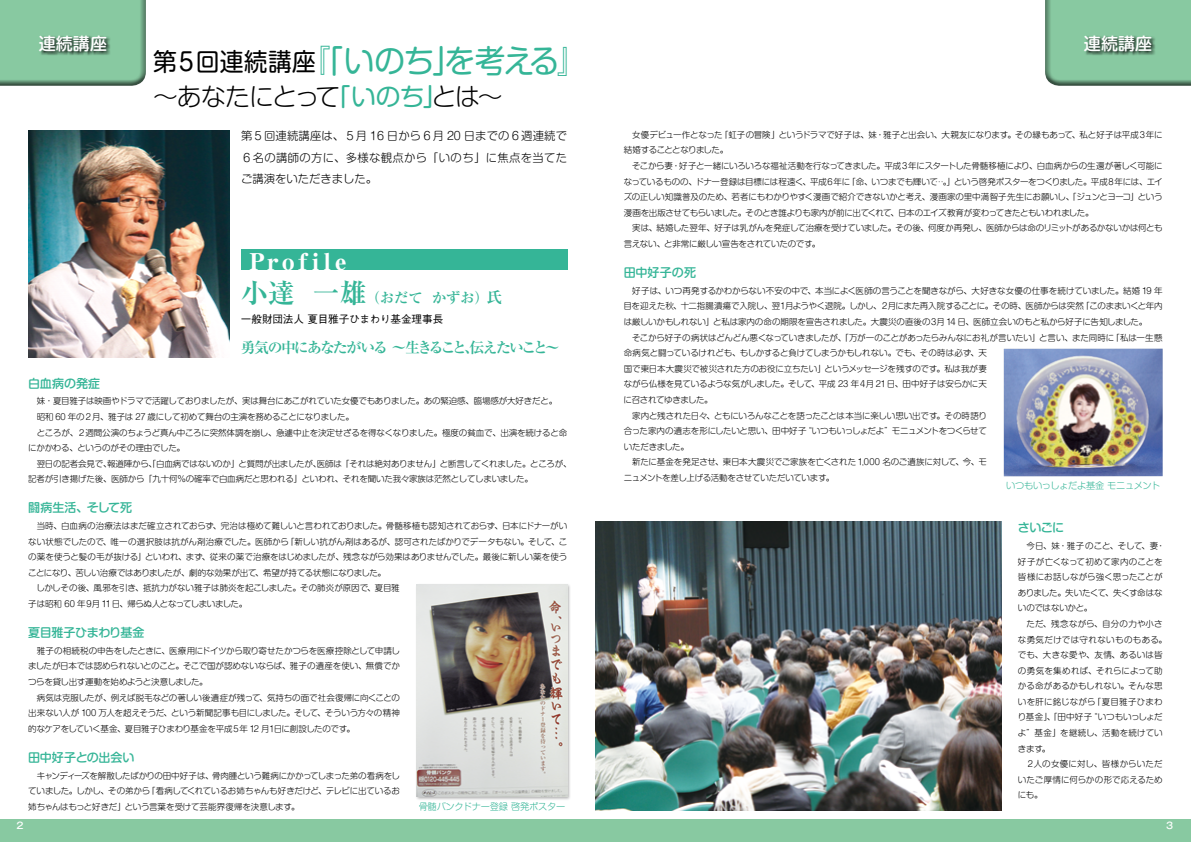
<style>
.page{position:relative;width:1191px;height:842px;background:#fff}
.page>*{position:absolute;margin:0;border:0;box-sizing:border-box;transform-origin:0 0}
.t1{font:31.9px "Shin M Go Pro";letter-spacing:-.04em;color:#35b597;scale:.96 1}
.t2{font:300 24.8px "Shin M Go Pro";letter-spacing:-.05em;color:#000}
.t3{font:800 expanded 22.7px "Ryumin Pro";letter-spacing:.165em;color:#fff}
.t4{font:500 17px "Shin M Go Pro";color:#fff}
.t5{font:700 14.9px "Ryumin Pro";letter-spacing:-.13em;color:#35b597}
.t6{font:700 14.2px "Ryumin Pro";color:#35b597}
.t7{font:500 12px "Shin M Go Pro";letter-spacing:-.02em;color:#35b597}
.t8{font:500 12px "Shin M Go Pro";letter-spacing:-.04em;color:#35b597}
.t9{font:500 12px "Shin M Go Pro";color:#35b597}
.t10{font:300 11.3px/21.3px "Shin M Go Pro";letter-spacing:.03em;color:#000;text-align:justify}
.t11{font:500 10.6px "Gothic BBB Pr 5";letter-spacing:-.015em;color:#000}
.t12{font:300 9.2px "Shin M Go Pro";letter-spacing:-.03em;color:#35b597}
.t13{font:500 9.2px "Gothic MB101 Pr 5";color:#fff}
.t14{font:300 8.5px/15.6px "Shin M Go Pro";letter-spacing:-.02em;color:#000;text-align:justify}
.t15{font:300 8.5px/15.6px "Shin M Go Pro";letter-spacing:.025em;color:#000}
.t16{font:300 8.5px "Shin M Go Pro";letter-spacing:-.06em;color:#000}
.t17{font:300 8.5px "Shin M Go Pro";letter-spacing:-.05em;color:#000}
.s1{font-size:24.8px;color:#000}
.s2{font-weight:400;color:#35b597}
.s3{font-size:26.9px}
.s4{font-size:15.6px}
</style>
<div class="page">
<div style="left:0;top:0;width:153px;height:87px;background:#000;opacity:.6"></div>
<div style="left:39px;top:35px;width:71px;height:21px;background:#000;opacity:.9"></div>
<div style="left:1038px;top:0;width:153px;height:87px;background:#000;opacity:.6"></div>
<div style="left:1084px;top:35px;width:71px;height:21px;background:#000;opacity:.9"></div>
<div style="left:0;top:819px;width:595px;height:23px;background:#88c9a1"></div>
<div style="left:595px;top:819px;width:596px;height:23px;background:#88c9a1"></div>
<img style="left:28px;top:130px;width:202px;height:227px">
<img style="left:595px;top:522px;width:406px;height:289px">
<div style="left:415px;top:583px;width:155px;height:217px;background:#000;opacity:.3"></div>
<img style="left:417px;top:585px;width:150px;height:212px">
<img style="left:1003px;top:349px;width:159px;height:127px">
<div style="left:241px;top:249px;width:326px;height:21px;background:#35b597"></div>
<h3 class="t4" style="left:39px;top:30px;width:70px">連続講座</h3>
<h3 class="t4" style="left:1084px;top:30px;width:70px">連続講座</h3>
<h1 class="t1" style="left:153px;top:36px;width:454px"><span class="s1">第５回連続講座</span>『「いのち」を考える』</h1>
<h2 class="t2" style="left:153px;top:77px;width:351px">～あなたにとって<span class="s2">「いのち」</span>とは～</h2>
<h3 class="t10" style="left:241px;top:124px;width:327px">第５回連続講座は、５月 16 日から６月 20 日までの６週連続で６名の講師の方に、多様な観点から｢いのち」に焦点を当てたご講演をいただきました。</h3>
<p class="t14" style="left:624px;top:126px;width:540px;text-indent:8px">女優デビュー作となった「虹子の冒険」というドラマで好子は、妹・雅子と出会い、大親友になります。その縁もあって、私と好子は平成３年に結婚することとなりました。</p>
<p class="t14" style="left:624px;top:157px;width:540px;text-indent:9px">そこから妻・好子と一緒にいろいろな福祉活動を行なってきました。平成３年にスタートした骨髄移植により、白血病からの生還が著しく可能になっているものの、ドナー登録は目標には程遠く、平成６年に「命、いつまでも輝いて…。」という啓発ポスターをつくりました。平成８年には、エイズの正しい知識普及のため、若者にもわかりやすく漫画で紹介できないかと考え、漫画家の里中満智子先生にお願いし、「ジュンとヨーコ」という漫画を出版させてもらいました。そのとき誰よりも家内が前に出てくれて、日本のエイズ教育が変わってきたともいわれました。</p>
<p class="t14" style="left:624px;top:219px;width:540px;text-indent:8px">実は、結婚した翌年、好子は乳がんを発症して治療を受けていました。その後、何度か再発し、医師からは命のリミットがあるかないかは何とも言えない、と非常に厳しい宣告をされていたのです。</p>
<h3 class="t7" style="left:623px;top:263px;width:74px">田中好子の死</h3>
<p class="t14" style="left:623px;top:282px;width:540px;text-indent:9px">好子は、いつ再発するかわからない不安の中で、本当によく医師の言うことを聞きながら、大好きな女優の仕事を続けていました。結婚 19 年目を迎えた秋、十二指腸潰瘍で入院し、翌１月ようやく退院。しかし、２月にまた再入院することに。その時、医師からは突然「このままいくと年内は厳しいかもしれない」と私は家内の命の期限を宣告されました。大震災の直後の３月 14 日、医師立会いのもと私から好子に告知しました。</p>
<p class="t14" style="left:632px;top:329px;width:532px">そこから好子の病状はどんどん悪くなっていきましたが、「万が一のことがあったらみんなにお礼が言いたい」と言い、また同時に「私は一生懸</p>
<p class="t14" style="left:624px;top:344px;width:364px">命病気と闘っているけれども、もしかすると負けてしまうかもしれない。でも、その時は必ず、天</p>
<p class="t14" style="left:623px;top:360px;width:365px">国で東日本大震災で被災された方のお役に立ちたい」というメッセージを残すのです。私は我が妻</p>
<p class="t14" style="left:624px;top:375px;width:364px">ながら仏様を見ているような気がしました。そして、平成 23 年４月 21日、田中好子は安らかに天</p>
<p class="t17" style="left:623px;top:393px;width:91px">に召されてゆきました。</p>
<p class="t14" style="left:632px;top:406px;width:356px">家内と残された日々、ともにいろんなことを語ったことは本当に楽しい思い出です。その時語り</p>
<p class="t14" style="left:624px;top:422px;width:364px">合った家内の遺志を形にしたいと思い、田中好子“いつもいっしょだよ”モニュメントをつくらせて</p>
<p class="t14" style="left:623px;top:438px;width:67px">いただきました。</p>
<p class="t14" style="left:632px;top:453px;width:356px">新たに基金を発足させ、東日本大震災でご家族を亡くされた 1,000 名のご遺族に対して、今、モ</p>
<p class="t14" style="left:624px;top:469px;width:212px">ニュメントを差し上げる活動をさせていただいています。</p>
<h3 class="t3" style="left:250px;top:244px;width:98px">Profile</h3>
<h3 class="t6" style="left:241px;top:287px;width:263px"><span class="s3">小達 一雄</span>（おだて かずお）<span class="s4">氏</span></h3>
<p class="t11" style="left:241px;top:311px;width:204px">一般財団法人 夏目雅子ひまわり基金理事長</p>
<h3 class="t5" style="left:241px;top:336px;width:320px">勇気の中にあなたがいる ～生きること、伝えたいこと～</h3>
<h3 class="t7" style="left:28px;top:373px;width:74px">白血病の発症</h3>
<p class="t14" style="left:37px;top:392px;width:522px">妹・夏目雅子は映画やドラマで活躍しておりましたが、実は舞台にあこがれていた女優でもありました。あの緊迫感、臨場感が大好きだと。</p>
<p class="t14" style="left:37px;top:408px;width:319px">昭和 60 年の２月、雅子は 27 歳にして初めて舞台の主演を務めることになりました。</p>
<p class="t14" style="left:37px;top:424px;width:532px">ところが、２週間公演のちょうど真ん中ころに突然体調を崩し、急遽中止を決定せざるを得なくなりました。極度の貧血で、出演を続けると命</p>
<p class="t14" style="left:28px;top:439px;width:158px">にかかわる、というのがその理由でした。</p>
<p class="t14" style="left:37px;top:455px;width:536px">翌日の記者会見で、報道陣から、「白血病ではないのか」と質問が出ましたが、医師は「それは絶対ありません」と断言してくれました。ところが、</p>
<p class="t14" style="left:28px;top:470px;width:506px">記者が引き揚げた後、医師から「九十何％の確率で白血病だと思われる」といわれ、それを聞いた我々家族は茫然としてしまいました。</p>
<h3 class="t9" style="left:28px;top:498px;width:106px">闘病生活、そして死</h3>
<p class="t14" style="left:37px;top:517px;width:532px">当時、白血病の治療法はまだ確立されておらず、完治は極めて難しいと言われておりました。骨髄移植も認知されておらず、日本にドナーがい</p>
<p class="t14" style="left:28px;top:533px;width:540px">ない状態でしたので、唯一の選択肢は抗がん剤治療でした。医師から「新しい抗がん剤はあるが、認可されたばかりでデータもない。そして、こ</p>
<p class="t14" style="left:28px;top:548px;width:540px">の薬を使うと髪の毛が抜ける」といわれ、まず、従来の薬で治療をはじめましたが、残念ながら効果はありませんでした。最後に新しい薬を使う</p>
<p class="t14" style="left:28px;top:564px;width:359px">ことになり、苦しい治療ではありましたが、劇的な効果が出て、希望が持てる状態になりました。</p>
<p class="t14" style="left:37px;top:579px;width:365px">しかしその後、風邪を引き、抵抗力がない雅子は肺炎を起こしました。その肺炎が原因で、夏目雅</p>
<p class="t16" style="left:28px;top:597px;width:220px">子は昭和 60 年９月 11日、帰らぬ人となってしまいました。</p>
<h3 class="t8" style="left:28px;top:623px;width:118px">夏目雅子ひまわり基金</h3>
<p class="t14" style="left:28px;top:642px;width:373px;text-indent:9px">雅子の相続税の申告をしたときに、医療用にドイツから取り寄せたかつらを医療控除として申請しましたが日本では認められないとのこと。そこで国が認めないならば、雅子の遺産を使い、無償でかつらを貸し出す運動を始めようと決意しました。</p>
<p class="t14" style="left:28px;top:689px;width:373px;text-indent:9px">病気は克服したが、例えば脱毛などの著しい後遺症が残って、気持ちの面で社会復帰に向くことの出来ない人が 100 万人を超えそうだ、という新聞記事も目にしました。そして、そういう方々の精神的なケアをしていく基金、夏目雅子ひまわり基金を平成５年 12 月１日に創設したのです。</p>
<h3 class="t7" style="left:28px;top:748px;width:108px">田中好子との出会い</h3>
<p class="t14" style="left:28px;top:766px;width:373px;text-indent:9px">キャンディーズを解散したばかりの田中好子は、骨肉腫という難病にかかってしまった弟の看病をしていました。しかし、その弟から「看病してくれているお姉ちゃんも好きだけど、テレビに出ているお姉ちゃんはもっと好きだ」という言葉を受けて芸能界復帰を決意します。</p>
<p class="t12" style="left:1006px;top:478px;width:156px">いつもいっしょだよ基金 モニュメント</p>
<h3 class="t7" style="left:1017px;top:518px;width:48px">さいごに</h3>
<p class="t14" style="left:1018px;top:537px;width:149px;text-align:left;text-indent:9px">今日、妹・雅子のこと、そして、妻・好子が亡くなって初めて家内のことを皆様にお話しながら強く思ったことがありました。失いたくて、失くす命はないのではないかと。</p>
<p class="t15" style="left:1017px;top:615px;width:151px;text-indent:9px">ただ、残念ながら、自分の力や小さな勇気だけでは守れないものもある。でも、大きな愛や、友情、あるいは皆の勇気を集めれば、それらによって助かる命があるかもしれない。そんな思いを肝に銘じながら「夏目雅子ひまわり基金」、「田中好子“いつもいっしょだよ”基金」を継続し、活動を続けていきます。</p>
<p class="t14" style="left:1017px;top:755px;width:146px;text-indent:8px">２人の女優に対し、皆様からいただいたご厚情に何らかの形で応えるためにも。</p>
<p class="t12" style="left:419px;top:799px;width:148px">骨髄バンクドナー登録 啓発ポスター</p>
<p class="t13" style="left:16px;top:818px;width:8px">2</p>
<p class="t13" style="left:1166px;top:818px;width:8px">3</p>
</div>
